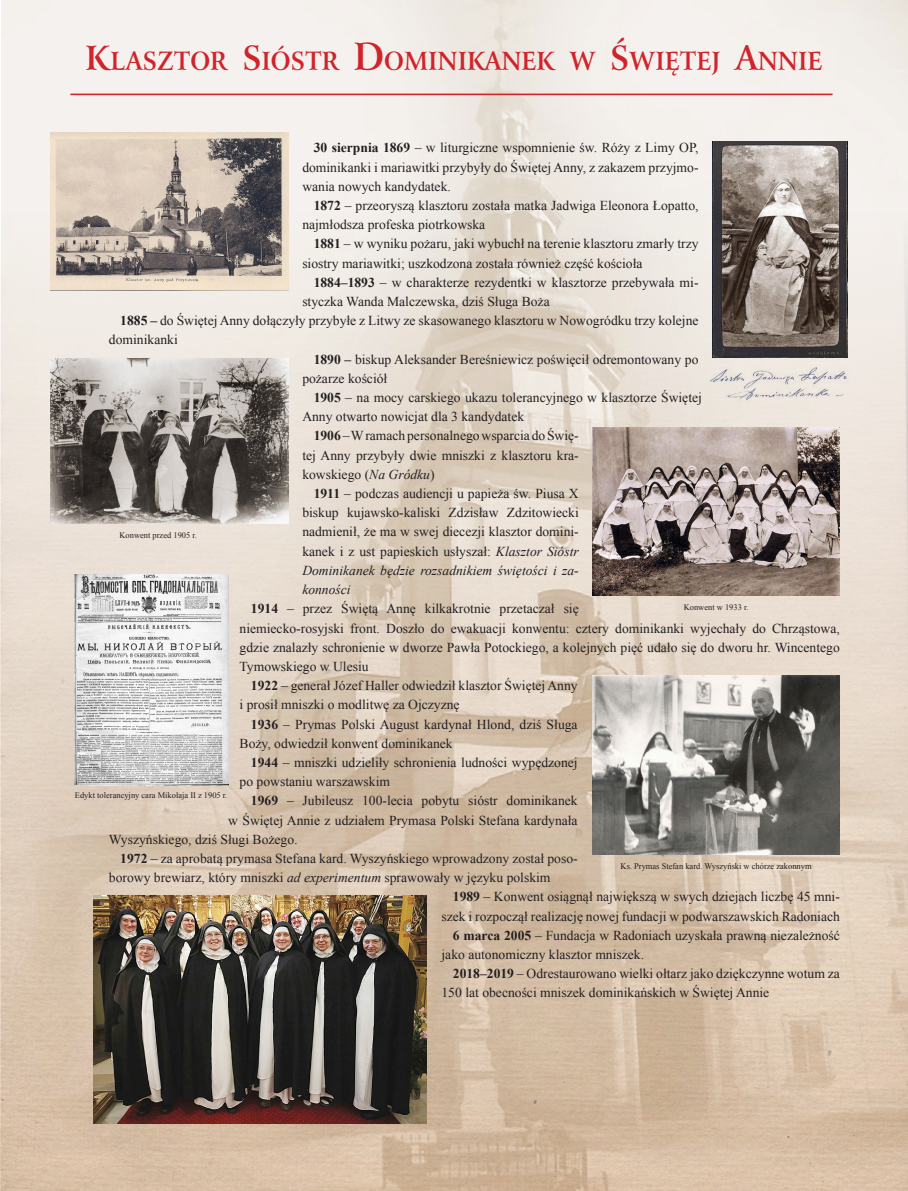
<style>
.page{position:relative;width:908px;height:1191px;background:#fff}
.page>*{position:absolute;margin:0;border:0;box-sizing:border-box;transform-origin:0 0}
.Domyślnie{font:700 26.4px "Arrus PL";color:#d1232a;scale:.91 1}
.Pa7{font:13.6px/19.2px "Times New Roman";color:#231f20}
.Pa9{font:13.6px/19.2px "Times New Roman";color:#231f20;text-align:right}
.Domyślnie-2{font:13.6px/19.2px "Times New Roman";color:#231f20}
.Domyślnie-3{font:8.68px "Times New Roman";color:#231f20}
.Domyślnie-4{font:8.44px "Times New Roman";color:#231f20}
.s1{font-size:35.2px}
.s2{font-size:39.6px}
.s3{font-weight:700}
.s4{font-style:italic}
</style>
<div class="page">
<img style="left:1px;top:0;width:906px;height:1191px">
<hr style="left:70px;top:94px;width:762px;height:1px;background:#d1232a">
<img style="left:711px;top:141px;width:136px;height:216px">
<img style="left:50px;top:133px;width:238px;height:157px">
<img style="left:51px;top:358px;width:237px;height:165px">
<img style="left:74px;top:574px;width:154px;height:211px">
<img style="left:592px;top:675px;width:247px;height:179px">
<img style="left:592px;top:427px;width:247px;height:168px">
<img style="left:93px;top:895px;width:333px;height:228px">
<img style="left:709px;top:363px;width:140px;height:41px">
<p class="Domyślnie" style="left:85px;top:45px;width:811px"><span class="s1">K</span>LASZTOR <span class="s1">S</span>IÓSTR <span class="s2">D</span>OMINIKANEK W <span class="s1">Ś</span>WIĘTEJ <span class="s1">A</span>NNIE</p>
<p class="Pa7" style="left:302px;top:138px;width:397px;text-align:justify;text-indent:11px"><span class="s3">30 sierpnia 1869</span> – w liturgiczne wspomnienie św. Róży z Limy OP, dominikanki i mariawitki przybyły do Świętej Anny, z zakazem przyjmo&shy;wania nowych kandydatek.</p>
<p class="Pa7" style="left:302px;top:196px;width:397px;text-indent:11px"><span class="s3">1872</span> – przeoryszą klasztoru została matka Jadwiga Eleonora Łopatto, najmłodsza profeska piotrkowska</p>
<p class="Pa7" style="left:302px;top:234px;width:397px;text-indent:11px"><span class="s3">1881</span> – w wyniku pożaru, jaki wybuchł na terenie klasztoru zmarły trzy siostry mariawitki; uszkodzona została również część kościoła</p>
<p class="Pa7" style="left:302px;top:272px;width:397px;text-indent:11px"><span class="s3">1884–1893</span> – w charakterze rezydentki w klasztorze przebywała mi&shy;styczka Wanda Malczewska, dziś Sługa Boża</p>
<p class="Pa7" style="left:109px;top:311px;width:591px;text-indent:11px"><span class="s3">1885 –</span> do Świętej Anny dołączyły przybyłe z Litwy ze skasowanego klasztoru w Nowogródku trzy kolejne dominikanki</p>
<p class="Pa7" style="left:302px;top:349px;width:397px;text-indent:11px"><span class="s3">1890 –</span> biskup Aleksander Bereśniewicz poświęcił odremontowany po pożarze kościół</p>
<p class="Pa7" style="left:302px;top:388px;width:401px;text-indent:11px"><span class="s3">1905</span> – na mocy carskiego ukazu tolerancyjnego w klasztorze Świętej<br>Anny otwarto nowicjat dla 3 kandydatek</p>
<p class="Pa7" style="left:302px;top:426px;width:278px;text-align:justify;text-indent:11px"><span class="s3">1906</span> – W ramach personalnego wsparcia do Świę&shy;tej Anny przybyły dwie mniszki z klasztoru kra&shy;kowskiego (<span class="s4">Na Gródku</span>)</p>
<p class="Pa7" style="left:302px;top:484px;width:278px;text-align:justify;text-indent:11px"><span class="s3">1911</span> – podczas audiencji u papieża św. Piusa X biskup kujawsko-kaliski Zdzisław Zdzitowiecki nadmienił, że ma w swej diecezji klasztor domini&shy;kanek i z ust papieskich usłyszał: <span class="s4">Klasztor Sióstr Dominikanek będzie rozsadnikiem świętości i za&shy;konności</span></p>
<p class="Pa7" style="left:239px;top:599px;width:601px;text-indent:11px"><span class="s3">1914</span> – przez Świętą Annę kilkakrotnie przetaczał się<br>niemiecko-rosyjski front. Doszło do ewakuacji konwentu: cztery dominikanki wyjechały do Chrząstowa, gdzie znalazły schronienie w dworze Pawła Potockiego, a kolejnych pięć udało się do dworu hr. Wincentego Tymowskiego w Ulesiu</p>
<p class="Pa7" style="left:239px;top:676px;width:339px;text-indent:11px"><span class="s3">1922</span> – generał Józef Haller odwiedził klasztor Świętej Anny i prosił mniszki o modlitwę za Ojczyznę</p>
<p class="Pa7" style="left:239px;top:714px;width:339px;text-indent:11px"><span class="s3">1936</span> – Prymas Polski August kardynał Hlond, dziś Sługa<br>Boży, odwiedził konwent dominikanek</p>
<p class="Pa7" style="left:239px;top:752px;width:339px;text-indent:11px"><span class="s3">1944</span> – mniszki udzieliły schronienia ludności wypędzonej po powstaniu warszawskim</p>
<p class="Pa7" style="left:251px;top:791px;width:328px"><span class="s3">1969</span> – Jubileusz 100-lecia pobytu sióstr dominikanek</p>
<p class="Pa7" style="left:228px;top:810px;width:351px">w Świętej Annie z udziałem Prymasa Polski Stefana kardynała</p>
<p class="Pa7" style="left:109px;top:829px;width:190px">Wyszyńskiego, dziś Sługi Bożego.</p>
<p class="Pa7" style="left:109px;top:848px;width:470px;text-indent:11px"><span class="s3">1972</span> – za aprobatą prymasa Stefana kard. Wyszyńskiego wprowadzony został poso&shy;borowy brewiarz, który mniszki <span class="s4">ad experimentum</span> sprawowały w języku polskim</p>
<p class="Pa9" style="left:441px;top:887px;width:399px"><span class="s3">1989</span> – Konwent osiągnął największą w swych dziejach liczbę 45 mni&shy;szek i rozpoczął realizację nowej fundacji w podwarszawskich Radoniach</p>
<p class="Pa9" style="left:441px;top:925px;width:400px;text-align:left;text-indent:11px"><span class="s3">6 marca 2005</span> – Fundacja w Radoniach uzyskała prawną niezależność jako autonomiczny klasztor mniszek.</p>
<p class="Domyślnie-2" style="left:441px;top:964px;width:399px;text-indent:11px"><span class="s3">2018–2019</span> – Odrestaurowano wielki ołtarz jako dziękczynne wotum za<br>150 lat obecności mniszek dominikańskich w Świętej Annie</p>
<p class="Domyślnie-4" style="left:119px;top:530px;width:79px">Konwent przed 1905 r.</p>
<p class="Domyślnie-4" style="left:683px;top:602px;width:66px">Konwent w 1933 r.</p>
<p class="Domyślnie-4" style="left:75px;top:789px;width:154px">Edykt tolerancyjny cara Mikołaja II z 1905 r.</p>
<p class="Domyślnie-3" style="left:620px;top:860px;width:192px">Ks. Prymas Stefan kard. Wyszyński w chórze zakonnym</p>
</div>
